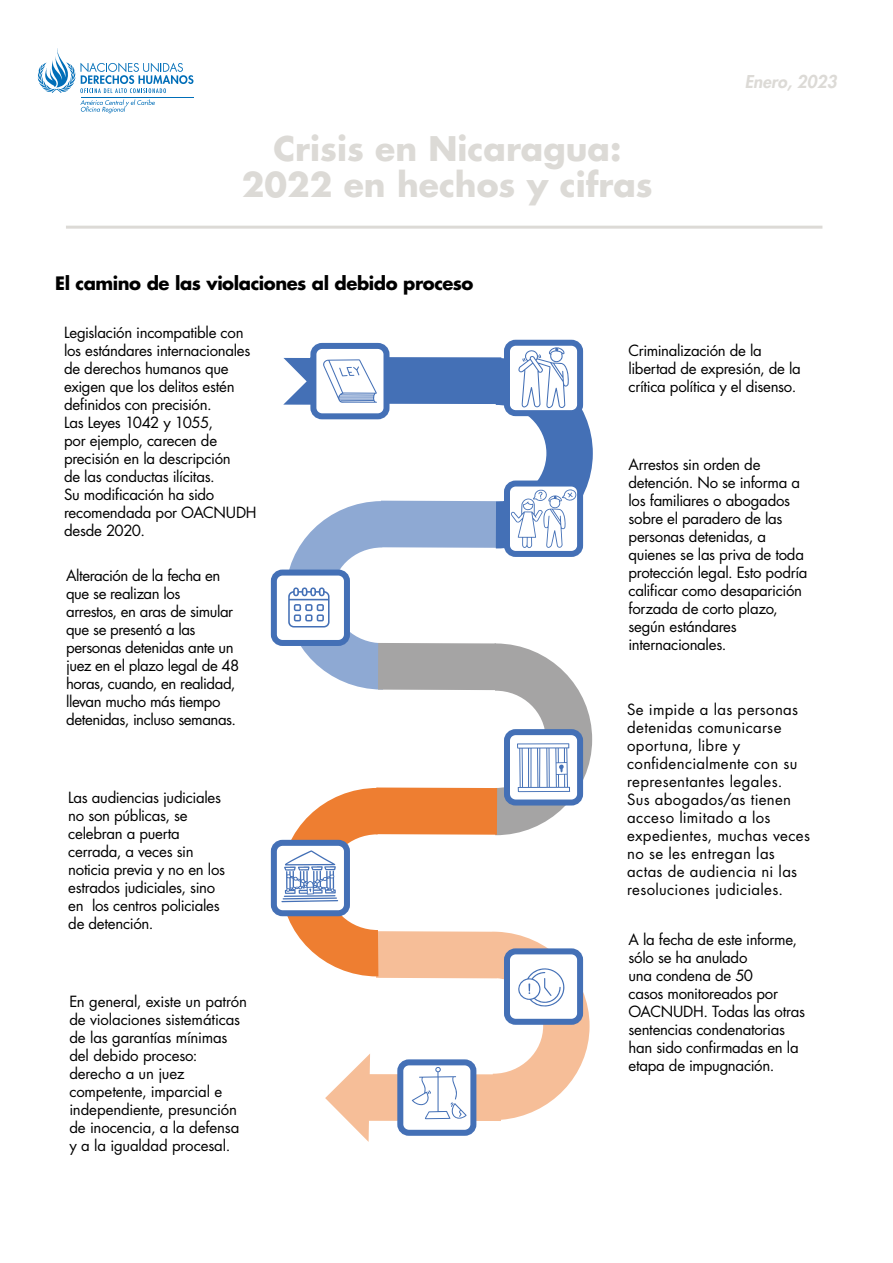
<style>
.page{position:relative;width:893px;height:1263px;background:#fff}
.page>*{position:absolute;margin:0;border:0;box-sizing:border-box;transform-origin:0 0}
.t1{font:700 33px/36px "Futura Std";color:#dcdad6;text-align:center}
.t2{font:700 18px "Futura Std";letter-spacing:-.025em;color:#000}
.t3{font:italic 800 17.25px "Futura Std";color:#dcdad6}
.t4{font:15px/18px "Futura Std";letter-spacing:-.015em;color:#000}
.t5{font:15px/18px "Futura Std";letter-spacing:.02em;color:#000}
</style>
<div class="page">
<hr style="left:66px;top:226px;width:756px;height:3px;background:#dcdad6">
<svg style="left:38px;top:48px;width:155px;height:45px"></svg>
<svg style="left:80px;top:99px;width:75px;height:14px"></svg>
<hr style="left:81px;top:97px;width:112px;height:1px;background:#006eb8">
<svg style="left:325px;top:1007px;width:265px;height:135px"></svg>
<div style="left:310px;top:343px;width:79px;height:76px;border:6px solid #4470b6;border-radius:8px"></div>
<div style="left:271px;top:840px;width:79px;height:76px;border:6px solid #4470b6;border-radius:8px"></div>
<div style="left:504px;top:340px;width:79px;height:76px;border:6px solid #4470b6;border-radius:8px"></div>
<div style="left:400px;top:1062px;width:73px;height:71px;background:#fff;border-radius:8px"></div>
<div style="left:397px;top:1059px;width:79px;height:77px;border:6px solid #4470b6;border-radius:8px"></div>
<svg style="left:412px;top:1067px;width:55px;height:52px"></svg>
<div style="left:271px;top:569px;width:79px;height:77px;border:6px solid #4470b6;border-radius:8px"></div>
<div style="left:507px;top:951px;width:73px;height:71px;background:#fff;border-radius:8px"></div>
<div style="left:504px;top:948px;width:79px;height:77px;border:6px solid #4470b6;border-radius:8px"></div>
<svg style="left:281px;top:347px;width:312px;height:660px"></svg>
<h1 class="t1" style="left:242px;top:130px;width:412px">Crisis en Nicaragua:<br>2022 en hechos y cifras</h1>
<p class="t2" style="left:55px;top:271px;width:420px">El camino de las violaciones al debido proceso</p>
<p class="t3" style="left:745px;top:71px;width:94px">Enero, 2023</p>
<p class="t4" style="left:64px;top:323px;width:194px">Legislación incompatible con los estándares internacionales de derechos humanos que exigen que los delitos estén definidos con precisión.<br>Las Leyes 1042 y 1055,<br>por ejemplo, carecen de precisión en la descripción<br>de las conductas ilícitas.<br>Su modificación ha sido recomendada por OACNUDH desde 2020.</p>
<p class="t4" style="left:66px;top:566px;width:175px">Alteración de la fecha en que se realizan los<br>arrestos, en aras de simular que se presentó a las personas detenidas ante un juez en el plazo legal de 48 horas, cuando, en realidad, llevan mucho más tiempo detenidas, incluso semanas.</p>
<p class="t4" style="left:68px;top:789px;width:158px">Las audiencias judiciales no son públicas, se celebran a puerta cerrada, a veces sin noticia previa y no en los estrados judiciales, sino en los centros policiales de detención.</p>
<p class="t4" style="left:69px;top:993px;width:179px">En general, existe un patrón de violaciones sistemáticas de las garantías mínimas del debido proceso: derecho a un juez competente, imparcial e independiente, presunción de inocencia, a la defensa y a la igualdad procesal.</p>
<p class="t4" style="left:628px;top:342px;width:174px">Criminalización de la libertad de expresión, de la crítica política y el disenso.</p>
<p class="t4" style="left:628px;top:456px;width:181px">Arrestos sin orden de detención. No se informa a los familiares o abogados sobre el paradero de las personas detenidas, a quienes se las priva de toda protección legal. Esto podría calificar como desaparición forzada de corto plazo, según estándares internacionales.</p>
<p class="t5" style="left:627px;top:701px;width:184px">Se impide a las personas detenidas comunicarse oportuna, libre y confidencialmente con su representantes legales.<br>Sus abogados/as tienen acceso limitado a los expedientes, muchas veces no se les entregan las actas de audiencia ni las resoluciones judiciales.</p>
<p class="t4" style="left:628px;top:930px;width:178px">A la fecha de este informe, sólo se ha anulado<br>una condena de 50<br>casos monitoreados por<br>OACNUDH. Todas las otras sentencias condenatorias han sido confirmadas en la etapa de impugnación.</p>
</div>
